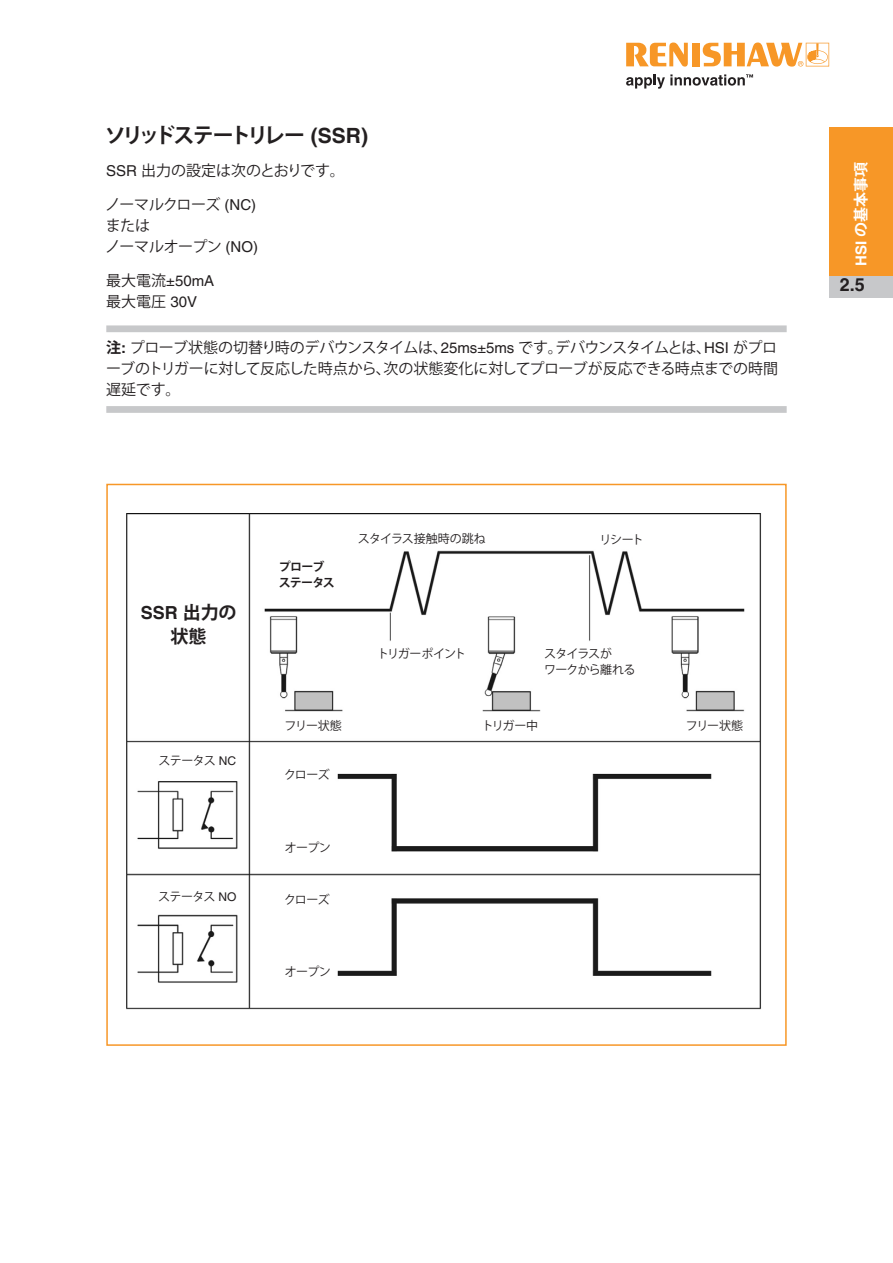
<style>
.page{position:relative;width:893px;height:1263px;background:#fff}
.page>*{position:absolute;margin:0;border:0;box-sizing:border-box;transform-origin:0 0}
.Heading_1{font:700 21px "Koz Go Std";letter-spacing:-.17em;color:#231f20}
.Fig_anno_bold_12pt{font:700 18px/24px "Koz Go Std";color:#231f20;text-align:center}
.t1{font:700 18px "Helvetica LT Pro";color:#231f20}
.Note{font:15px/21px "Koz Go Std";letter-spacing:-.01em;color:#231f20;text-align:justify}
.Body_Text_10pt{font:15px "Koz Go Std";letter-spacing:-.01em;color:#231f20}
.Body_Text_10pt-2{font:15px "Koz Go Std";letter-spacing:-.05em;color:#231f20}
.Body_Text_10pt-3{font:15px "Koz Go Std";letter-spacing:-.04em;color:#231f20}
.Body_Text_10pt-4{font:15px "Helvetica LT Pro";color:#231f20}
.t2{font:700 15px "Koz Go Std";color:#fff}
.Fig_anno_8pt{font:12px/16.5px "Koz Go Std";letter-spacing:-.06em;color:#231f20}
.Fig_anno_8pt_centre{font:12px "Koz Go Std";letter-spacing:-.04em;color:#231f20}
.Fig_anno_8pt_centre-2{font:12px "Koz Go Std";letter-spacing:-.01em;color:#231f20}
.Fig_anno_8pt-2{font:700 12px/16.5px "Koz Go Std";letter-spacing:-.08em;color:#231f20}
.Fig_anno_8pt-3{font:12px "Koz Go Std";letter-spacing:-.1em;color:#231f20}
.s1{font-family:"Helvetica LT Pro"}
.s2{font-family:"Koz Go Std"}
.s3{font-weight:700}
.s4{font-family:"Helvetica LT Pro";font-weight:700}
</style>
<div class="page">
<svg style="left:626px;top:43px;width:62px;height:24px"></svg>
<div style="left:692px;top:43px;width:8px;height:23px;background:#f79727"></div>
<svg style="left:703px;top:43px;width:126px;height:24px"></svg>
<svg style="left:626px;top:74px;width:127px;height:15px"></svg>
<div style="left:829px;top:128px;width:64px;height:148px;background:#f79727"></div>
<div style="left:829px;top:276px;width:64px;height:22px;background:#c7c8ca"></div>
<img style="left:126px;top:514px;width:635px;height:496px">
<div style="left:106px;top:325px;width:681px;height:7px;background:#c7c8ca"></div>
<div style="left:106px;top:406px;width:681px;height:7px;background:#c7c8ca"></div>
<p class="Heading_1" style="left:105px;top:121px;width:265px">ソリッドステートリレー <span class="s1">(SSR)</span></p>
<p class="Body_Text_10pt" style="left:106px;top:162px;width:240px"><span class="s1">SSR</span> 出力の設定は次のとおりです。</p>
<p class="Body_Text_10pt-2" style="left:105px;top:195px;width:152px">ノーマルクローズ <span class="s1">(NC)</span></p>
<p class="Body_Text_10pt" style="left:106px;top:216px;width:46px">または</p>
<p class="Body_Text_10pt-3" style="left:105px;top:237px;width:154px">ノーマルオープン <span class="s1">(NO)</span></p>
<p class="Body_Text_10pt-4" style="left:106px;top:272px;width:109px"><span class="s2">最大電流</span>±50mA</p>
<p class="Body_Text_10pt" style="left:106px;top:292px;width:92px">最大電圧 <span class="s1">30V</span></p>
<p class="Note" style="left:106px;top:338px;width:674px"><span class="s3">注</span><span class="s4">:</span> プローブ状態の切替り時のデバウンスタイムは、<span class="s1">25ms±5ms</span> です。デバウンスタイムとは、<span class="s1">HSI</span> がプローブのトリガーに対して反応した時点から、次の状態変化に対してプローブが反応できる時点までの時間遅延です。</p>
<p class="Fig_anno_bold_12pt" style="left:141px;top:602px;width:97px"><span class="s1">SSR</span> 出力の状態</p>
<p class="Fig_anno_8pt_centre" style="left:158px;top:753px;width:79px">ステータス <span class="s1">NC</span></p>
<p class="Fig_anno_8pt_centre" style="left:158px;top:889px;width:80px">ステータス <span class="s1">NO</span></p>
<p class="Fig_anno_8pt-2" style="left:279px;top:559px;width:58px">プローブステータス</p>
<p class="Fig_anno_8pt_centre-2" style="left:358px;top:531px;width:129px">スタイラス接触時の跳ね</p>
<p class="Fig_anno_8pt" style="left:600px;top:532px;width:46px">リシート</p>
<p class="Fig_anno_8pt-3" style="left:377px;top:646px;width:91px">トリガーポイント</p>
<p class="Fig_anno_8pt" style="left:544px;top:645px;width:93px">スタイラスが<br>ワークから離れる</p>
<p class="Fig_anno_8pt" style="left:285px;top:718px;width:59px">フリー状態</p>
<p class="Fig_anno_8pt" style="left:482px;top:718px;width:58px">トリガー中</p>
<p class="Fig_anno_8pt" style="left:686px;top:718px;width:59px">フリー状態</p>
<p class="Fig_anno_8pt" style="left:284px;top:767px;width:47px">クローズ</p>
<p class="Fig_anno_8pt" style="left:285px;top:839px;width:48px">オープン</p>
<p class="Fig_anno_8pt" style="left:284px;top:892px;width:47px">クローズ</p>
<p class="Fig_anno_8pt" style="left:285px;top:963px;width:48px">オープン</p>
<p class="t2" style="left:851px;top:266px;width:105px;rotate:-90deg"><span class="s1">HSI</span> の基本事項</p>
<p class="t1" style="left:840px;top:274px;width:27px">2.5</p>
</div>
